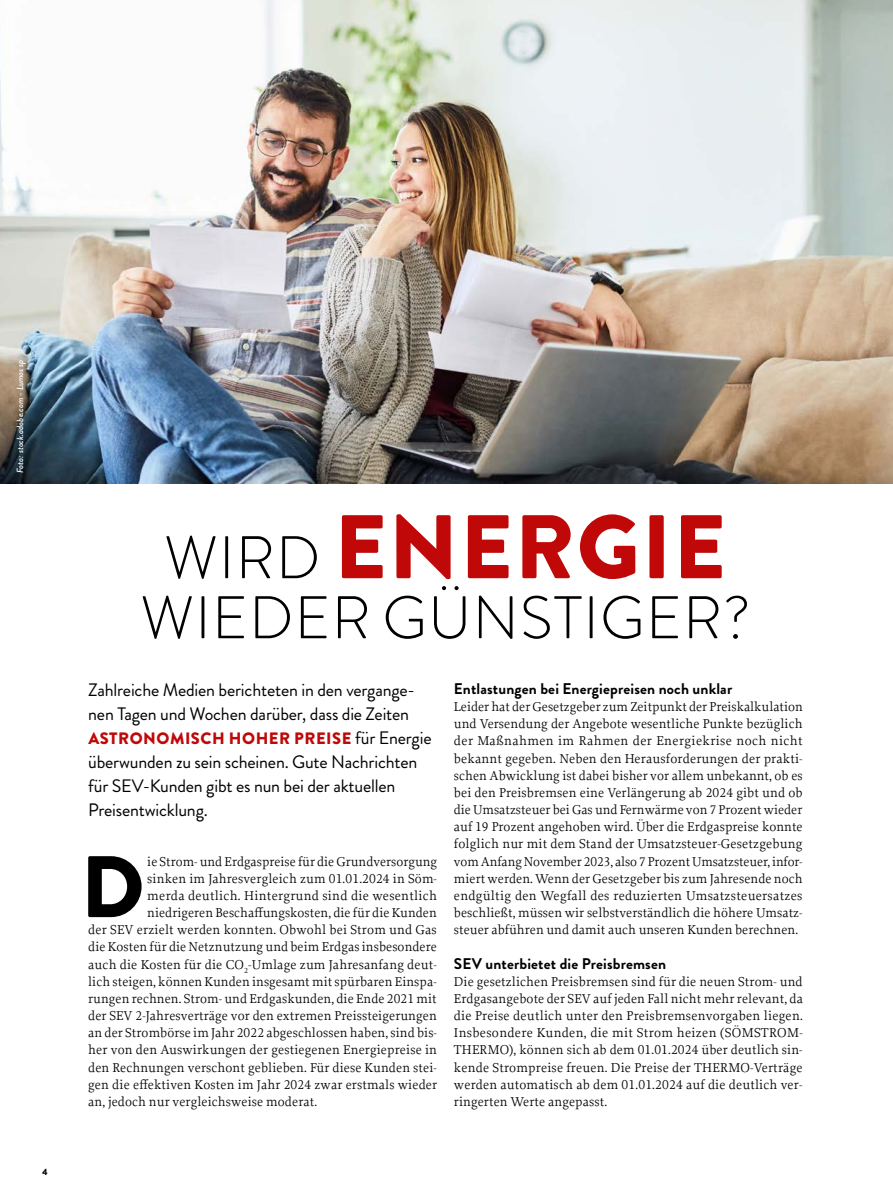
<style>
.page{position:relative;width:893px;height:1191px;background:#fff}
.page>*{position:absolute;margin:0;border:0;box-sizing:border-box;transform-origin:0 0}
.t1{font:900 90px "Brandon Grotesque";letter-spacing:.02em;color:#c00808}
.t2{font:900 87px "Brandon Grotesque";color:#000}
.t3{font:300 60px "Brandon Grotesque";letter-spacing:.02em;color:#000}
.t4{font:18px/24px "Brandon Grotesque";letter-spacing:-.01em;color:#000}
.t5{font:900 16.5px "Brandon Grotesque";letter-spacing:.03em;color:#c00808}
.t6{font:700 15.45px "Brandon Grotesque";letter-spacing:.01em;color:#000}
.t7{font:13.5px/17.1px "Proforma";letter-spacing:.01em;color:#000;text-align:justify}
.t8{font:italic 500 9px "Brandon Grotesque";color:#fff}
.t9{font:900 9px "Brandon Grotesque";color:#000}
.s1{font-weight:300;font-size:60px;color:#000}
.s2{font-weight:400;font-size:18px;color:#000}
</style>
<div class="page">
<img style="left:0;top:0;width:893px;height:483px">
<p class="t8" style="left:14px;top:473px;width:115px;rotate:-90deg">Foto: stock.adobe.com - Lumos sp</p>
<p class="t9" style="left:43px;top:1165px;width:7px">4</p>
<h1 class="t1" style="left:164px;top:483px;width:563px"><span class="s1">WIRD</span> ENERGIE</h1>
<h3 class="t3" style="left:140px;top:576px;width:612px">WIEDER GÜNSTIGER?</h3>
<h3 class="t4" style="left:88px;top:678px;width:328px">Zahlreiche Medien berichteten in den vergange&shy;nen Tagen und Wochen darüber, dass die Zeiten</h3>
<p class="t5" style="left:88px;top:727px;width:345px">ASTRONOMISCH HOHER PREISE <span class="s2">für Energie</span></p>
<h3 class="t4" style="left:88px;top:750px;width:331px">überwunden zu sein scheinen. Gute Nachrichten für SEV-Kunden gibt es nun bei der aktuellen<br>Preisentwicklung.</h3>
<h2 class="t2" style="left:81px;top:825px;width:65px">D</h2>
<p class="t7" style="left:147px;top:852px;width:291px">ie Strom- und Erdgaspreise für die Grundversorgung</p>
<p class="t7" style="left:147px;top:869px;width:291px">sinken im Jahresvergleich zum 01.01.2024 in Söm-</p>
<p class="t7" style="left:147px;top:886px;width:291px">merda deutlich. Hintergrund sind die wesentlich</p>
<p class="t7" style="left:147px;top:904px;width:291px">niedrigeren Beschaffungskosten, die für die Kunden</p>
<p class="t7" style="left:88px;top:921px;width:350px">der SEV erzielt werden konnten. Obwohl bei Strom und Gas</p>
<p class="t7" style="left:88px;top:938px;width:350px">die Kosten für die Netznutzung und beim Erdgas insbesondere</p>
<p class="t7" style="left:88px;top:955px;width:350px">auch die Kosten für die CO<sub>2</sub>-Umlage zum Jahresanfang deut-</p>
<p class="t7" style="left:88px;top:972px;width:350px">lich steigen, können Kunden insgesamt mit spürbaren Einspa-</p>
<p class="t7" style="left:88px;top:989px;width:350px">rungen rechnen. Strom- und Erdgaskunden, die Ende 2021 mit</p>
<p class="t7" style="left:88px;top:1007px;width:350px">der SEV 2-Jahresverträge vor den extremen Preissteigerungen</p>
<p class="t7" style="left:88px;top:1024px;width:350px">an der Strombörse im Jahr 2022 abgeschlossen haben, sind bis-</p>
<p class="t7" style="left:88px;top:1041px;width:350px">her von den Auswirkungen der gestiegenen Energiepreise in</p>
<p class="t7" style="left:88px;top:1058px;width:350px">den Rechnungen verschont geblieben. Für diese Kunden stei-</p>
<p class="t7" style="left:88px;top:1075px;width:350px">gen die effektiven Kosten im Jahr 2024 zwar erstmals wieder</p>
<p class="t7" style="left:88px;top:1092px;width:230px">an, jedoch nur vergleichsweise moderat.</p>
<p class="t6" style="left:454px;top:678px;width:280px">Entlastungen bei Energiepreisen noch unklar</p>
<p class="t7" style="left:454px;top:698px;width:350px">Leider hat der Gesetzgeber zum Zeitpunkt der Preiskalkulation und Versendung der Angebote wesentliche Punkte bezüglich der Maßnahmen im Rahmen der Energiekrise noch nicht bekannt gegeben. Neben den Herausforderungen der prakti&shy;schen Abwicklung ist dabei bisher vor allem unbekannt, ob es bei den Preisbremsen eine Verlängerung ab 2024 gibt und ob die Umsatzsteuer bei Gas und Fernwärme von 7 Prozent wieder auf 19 Prozent angehoben wird. Über die Erdgaspreise konnte folglich nur mit dem Stand der Umsatzsteuer-Gesetzgebung vom Anfang November 2023, also 7 Prozent Umsatzsteuer, infor&shy;miert werden. Wenn der Gesetzgeber bis zum Jahresende noch endgültig den Wegfall des reduzierten Umsatzsteuersatzes beschließt, müssen wir selbstverständlich die höhere Umsatz&shy;steuer abführen und damit auch unseren Kunden berechnen.</p>
<p class="t6" style="left:454px;top:952px;width:214px">SEV unterbietet die Preisbremsen</p>
<p class="t7" style="left:454px;top:972px;width:350px">Die gesetzlichen Preisbremsen sind für die neuen Strom- und Erdgasangebote der SEV auf jeden Fall nicht mehr relevant, da die Preise deutlich unter den Preisbremsenvorgaben liegen.<br>Insbesondere Kunden, die mit Strom heizen (SÖMSTROM-THERMO), können sich ab dem 01.01.2024 über deutlich sin&shy;kende Strompreise freuen. Die Preise der THERMO-Verträge werden automatisch ab dem 01.01.2024 auf die deutlich ver&shy;ringerten Werte angepasst.</p>
</div>
